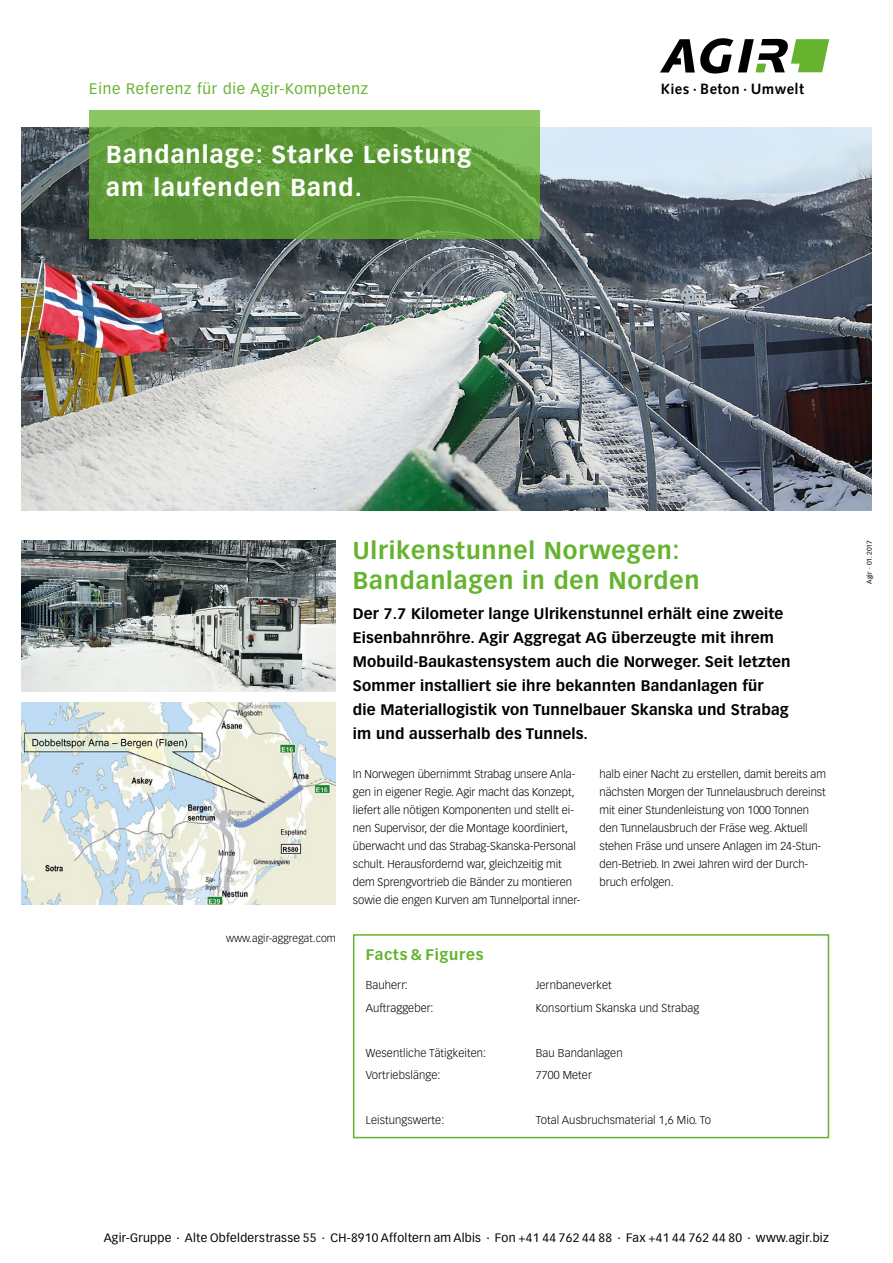
<style>
.page{position:relative;width:893px;height:1263px;background:#fff}
.page>*{position:absolute;margin:0;border:0;box-sizing:border-box;transform-origin:0 0}
.t1{font:700 24px/30px "Vectora LT Std";letter-spacing:.035em;color:#65b32e}
.t2{font:700 24px/33px "Vectora LT Std";letter-spacing:.05em;color:#fff}
.t3{font:700 15px/24px "Vectora LT Std";letter-spacing:.01em;color:#000}
.t4{font:15px "Vectora LT Std";letter-spacing:.05em;color:#65b32e}
.t5{font:700 15px "Syntax LT Std";letter-spacing:.025em;color:#000}
.t6{font:700 15px "Vectora LT Std";letter-spacing:.05em;color:#65b32e}
.t7{font:12px "Vectora LT Std";letter-spacing:.025em;color:#000}
.t8{font:300 11.25px/18px "Vectora LT Std";color:#000}
.t9{font:300 10.5px "Vectora LT Std";letter-spacing:.01em;color:#000}
.t10{font:6.75px "Vectora LT Std";letter-spacing:.015em;color:#000}
</style>
<div class="page">
<img style="left:21px;top:128px;width:851px;height:382px">
<img style="left:21px;top:540px;width:315px;height:152px">
<img style="left:21px;top:256px;width:151px;height:154px">
<img style="left:21px;top:702px;width:315px;height:202px">
<svg style="left:660px;top:38px;width:169px;height:36px"></svg>
<div style="left:353px;top:934px;width:476px;height:204px;border:2px solid #65b32e"></div>
<svg style="left:89px;top:111px;width:450px;height:128px;fill:#5d9937"></svg>
<h2 class="t4" style="left:89px;top:80px;width:280px">Eine Referenz für die Agir-Kompetenz</h2>
<h1 class="t2" style="left:106px;top:138px;width:366px">Bandanlage: Starke Leistung am laufenden Band.</h1>
<h2 class="t5" style="left:661px;top:80px;width:145px">Kies · Beton · Umwelt</h2>
<p class="t9" style="left:226px;top:932px;width:111px">www.agir-aggregat.com</p>
<h1 class="t1" style="left:353px;top:535px;width:348px">Ulrikenstunnel Norwegen:<br>Bandanlagen in den Norden</h1>
<p class="t3" style="left:353px;top:601px;width:439px">Der 7.7 Kilometer lange Ulrikenstunnel erhält eine zweite Eisenbahnröhre. Agir Aggregat AG überzeugte mit ihrem Mobuild-Baukastensystem auch die Norweger. Seit letzten Sommer installiert sie ihre bekannten Bandanlagen für<br>die Materiallogistik von Tunnelbauer Skanska und Strabag im und ausserhalb des Tunnels.</p>
<p class="t8" style="left:353px;top:765px;width:229px">In Norwegen übernimmt Strabag unsere Anla&shy;gen in eigener Regie. Agir macht das Konzept, liefert alle nötigen Komponenten und stellt ei&shy;nen Supervisor, der die Montage koordiniert, überwacht und das Strabag-Skanska-Personal schult. Herausfordernd war, gleichzeitig mit dem Sprengvortrieb die Bänder zu montieren sowie die engen Kurven am Tunnelportal inner-</p>
<p class="t8" style="left:600px;top:765px;width:228px">halb einer Nacht zu erstellen, damit bereits am nächsten Morgen der Tunnelausbruch dereinst mit einer Stundenleistung von 1000 Tonnen den Tunnelausbruch der Fräse weg. Aktuell stehen Fräse und unsere Anlagen im 24-Stun&shy;den-Betrieb. In zwei Jahren wird der Durch&shy;bruch erfolgen.</p>
<h2 class="t6" style="left:366px;top:946px;width:119px">Facts &amp; Figures</h2>
<p class="t8" style="left:366px;top:976px;width:44px">Bauherr:</p>
<p class="t8" style="left:536px;top:976px;width:78px">Jernbaneverket</p>
<p class="t8" style="left:366px;top:999px;width:69px">Auftraggeber:</p>
<p class="t8" style="left:536px;top:999px;width:165px">Konsortium Skanska und Strabag</p>
<p class="t8" style="left:366px;top:1044px;width:122px">Wesentliche Tätigkeiten:</p>
<p class="t8" style="left:536px;top:1044px;width:88px">Bau Bandanlagen</p>
<p class="t8" style="left:366px;top:1066px;width:76px">Vortriebslänge:</p>
<p class="t8" style="left:536px;top:1066px;width:58px">7700 Meter</p>
<p class="t8" style="left:366px;top:1111px;width:80px">Leistungswerte:</p>
<p class="t8" style="left:536px;top:1111px;width:177px">Total Ausbruchsmaterial 1,6 Mio. To</p>
<p class="t10" style="left:865px;top:584px;width:45px;rotate:-90deg">Agir · 01.2017</p>
<p class="t7" style="left:104px;top:1230px;width:727px">Agir-Gruppe · Alte Obfelderstrasse 55 · CH-8910 Affoltern am Albis · Fon +41 44 762 44 88 · Fax +41 44 762 44 80 · www.agir.biz</p>
</div>
